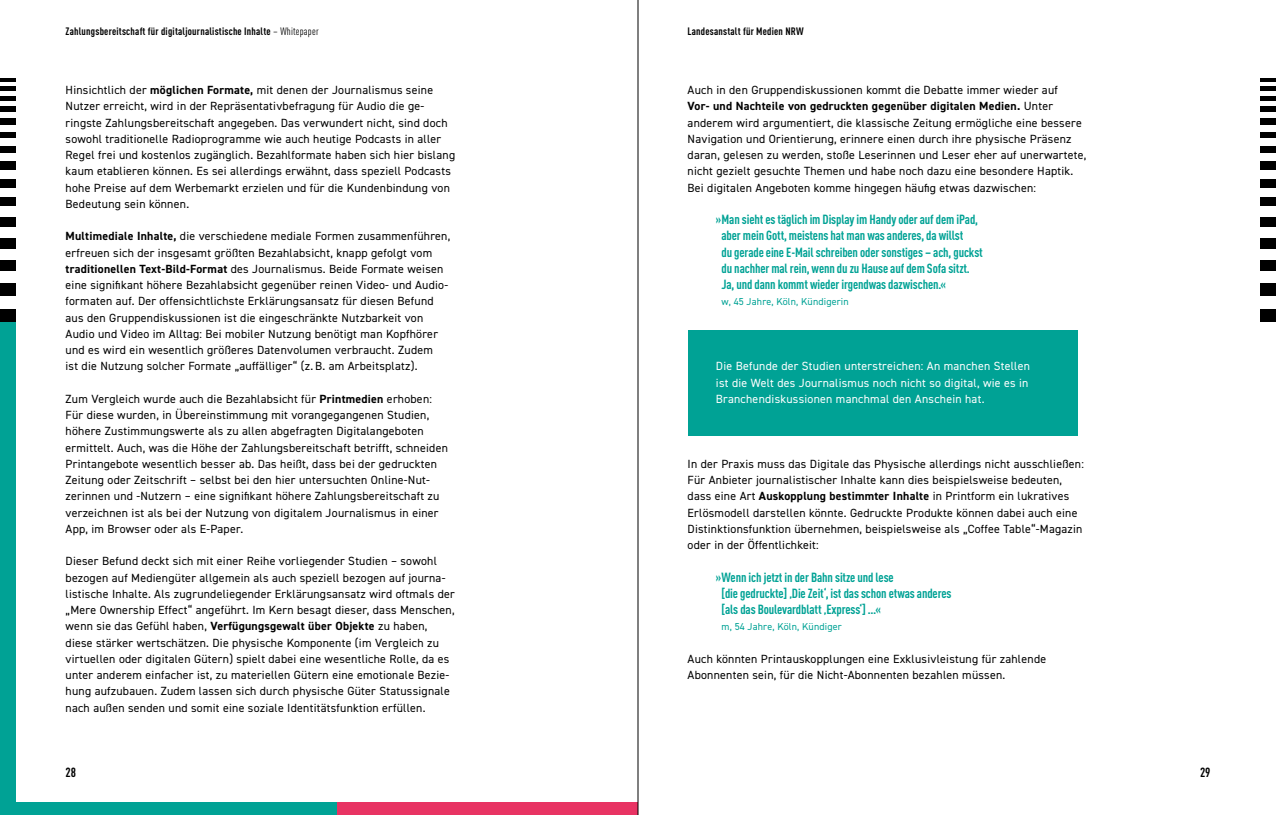
<style>
.page{position:relative;width:1276px;height:815px;background:#fff}
.page>*{position:absolute;margin:0;border:0;box-sizing:border-box;transform-origin:0 0}
.t1{font:700 condensed 13.12px/16.2px "DINOT";letter-spacing:-.01em;color:#00a295}
.t2{font:700 condensed 13.12px "DINOT";color:#000}
.t3{font:11.88px/16.2px "DIN2014";letter-spacing:.02em;color:#000}
.t4{font:11.88px/16.2px "DIN2014";letter-spacing:.02em;color:#fff}
.t5{font:700 condensed 10.62px "DINOT";letter-spacing:.02em;color:#000}
.t6{font:10px "DIN2014";letter-spacing:.015em;color:#00a295}
.s1{font-weight:400}
.s2{font-weight:700}
</style>
<div class="page">
<div style="left:303px;top:803px;width:335px;height:12px;background:#e83363"></div>
<div style="left:0;top:316px;width:16px;height:499px;background:#00a295"></div>
<div style="left:0;top:803px;width:337px;height:12px;background:#00a295"></div>
<div style="left:0;top:309px;width:16px;height:13px;background:#000"></div>
<hr style="left:0;top:78px;width:16px;height:4px;background:#000">
<hr style="left:0;top:87px;width:16px;height:4px;background:#000">
<div style="left:0;top:96px;width:16px;height:5px;background:#000"></div>
<div style="left:0;top:107px;width:16px;height:5px;background:#000"></div>
<div style="left:0;top:118px;width:16px;height:7px;background:#000"></div>
<div style="left:0;top:132px;width:16px;height:7px;background:#000"></div>
<div style="left:0;top:146px;width:16px;height:8px;background:#000"></div>
<div style="left:0;top:162px;width:16px;height:8px;background:#000"></div>
<div style="left:0;top:179px;width:16px;height:9px;background:#000"></div>
<div style="left:0;top:197px;width:16px;height:10px;background:#000"></div>
<div style="left:0;top:217px;width:16px;height:10px;background:#000"></div>
<div style="left:0;top:238px;width:16px;height:11px;background:#000"></div>
<div style="left:0;top:260px;width:16px;height:12px;background:#000"></div>
<div style="left:0;top:284px;width:16px;height:12px;background:#000"></div>
<div style="left:1260px;top:309px;width:16px;height:13px;background:#000"></div>
<hr style="left:1260px;top:78px;width:16px;height:4px;background:#000">
<hr style="left:1260px;top:87px;width:16px;height:4px;background:#000">
<div style="left:1260px;top:96px;width:16px;height:5px;background:#000"></div>
<div style="left:1260px;top:107px;width:16px;height:5px;background:#000"></div>
<div style="left:1260px;top:118px;width:16px;height:7px;background:#000"></div>
<div style="left:1260px;top:132px;width:16px;height:7px;background:#000"></div>
<div style="left:1260px;top:146px;width:16px;height:8px;background:#000"></div>
<div style="left:1260px;top:162px;width:16px;height:8px;background:#000"></div>
<div style="left:1260px;top:179px;width:16px;height:9px;background:#000"></div>
<div style="left:1260px;top:197px;width:16px;height:10px;background:#000"></div>
<div style="left:1260px;top:217px;width:16px;height:10px;background:#000"></div>
<div style="left:1260px;top:238px;width:16px;height:11px;background:#000"></div>
<div style="left:1260px;top:260px;width:16px;height:12px;background:#000"></div>
<div style="left:1260px;top:284px;width:16px;height:12px;background:#000"></div>
<div style="left:687px;top:330px;width:390px;height:105px;background:#00a295"></div>
<hr style="left:638px;top:0;width:1px;height:815px;background:#000">
<p class="t5" style="left:66px;top:24px;width:254px">Zahlungsbereitschaft für digitaljournalistische Inhalte <span class="s1">– Whitepaper</span></p>
<p class="t5" style="left:687px;top:24px;width:118px">Landesanstalt für Medien NRW</p>
<p class="t3" style="left:66px;top:82px;width:391px">Hinsichtlich der <span class="s2">möglichen Formate,</span> mit denen der Journalismus seine Nutzer erreicht, wird in der Repräsentativbefragung für Audio die ge&shy;ringste Zahlungsbereitschaft angegeben. Das verwundert nicht, sind doch sowohl traditionelle Radioprogramme wie auch heutige Podcasts in aller Regel frei und kostenlos zugänglich. Bezahlformate haben sich hier bislang kaum etablieren können. Es sei allerdings erwähnt, dass speziell Podcasts hohe Preise auf dem Werbemarkt erzielen und für die Kundenbindung von Bedeutung sein können.</p>
<p class="t3" style="left:66px;top:228px;width:386px"><span class="s2">Multimediale Inhalte,</span> die verschiedene mediale Formen zusammenführen, erfreuen sich der insgesamt größten Bezahlabsicht, knapp gefolgt vom <span class="s2">traditionellen Text-Bild-Format</span> des Journalismus. Beide Formate weisen eine signifikant höhere Bezahlabsicht gegenüber reinen Video- und Audio&shy;formaten auf. Der offensichtlichste Erklärungsansatz für diesen Befund aus den Gruppendiskussionen ist die eingeschränkte Nutzbarkeit von Audio und Video im Alltag: Bei mobiler Nutzung benötigt man Kopfhörer und es wird ein wesentlich größeres Datenvolumen verbraucht. Zudem<br>ist die Nutzung solcher Formate „auffälliger“ (z. B. am Arbeitsplatz).</p>
<p class="t3" style="left:66px;top:390px;width:384px">Zum Vergleich wurde auch die Bezahlabsicht für <span class="s2">Printmedien</span> erhoben:<br>Für diese wurden, in Übereinstimmung mit vorangegangenen Studien, höhere Zustimmungswerte als zu allen abgefragten Digitalangeboten ermittelt. Auch, was die Höhe der Zahlungsbereitschaft betrifft, schneiden Printangebote wesentlich besser ab. Das heißt, dass bei der gedruckten Zeitung oder Zeitschrift – selbst bei den hier untersuchten Online-Nut&shy;zerinnen und -Nutzern – eine signifikant höhere Zahlungsbereitschaft zu verzeichnen ist als bei der Nutzung von digitalem Journalismus in einer App, im Browser oder als E-Paper.</p>
<p class="t3" style="left:66px;top:553px;width:391px">Dieser Befund deckt sich mit einer Reihe vorliegender Studien – sowohl bezogen auf Mediengüter allgemein als auch speziell bezogen auf journa&shy;listische Inhalte. Als zugrundeliegender Erklärungsansatz wird oftmals der „Mere Ownership Effect“ angeführt. Im Kern besagt dieser, dass Menschen, wenn sie das Gefühl haben, <span class="s2">Verfügungsgewalt über Objekte</span> zu haben, diese stärker wertschätzen. Die physische Komponente (im Vergleich zu virtuellen oder digitalen Gütern) spielt dabei eine wesentliche Rolle, da es unter anderem einfacher ist, zu materiellen Gütern eine emotionale Bezie&shy;hung aufzubauen. Zudem lassen sich durch physische Güter Statussignale nach außen senden und somit eine soziale Identitätsfunktion erfüllen.</p>
<p class="t3" style="left:687px;top:82px;width:400px">Auch in den Gruppendiskussionen kommt die Debatte immer wieder auf<br><span class="s2">Vor- und Nachteile von gedruckten gegenüber digitalen Medien.</span> Unter anderem wird argumentiert, die klassische Zeitung ermögliche eine bessere Navigation und Orientierung, erinnere einen durch ihre physische Präsenz daran, gelesen zu werden, stoße Leserinnen und Leser eher auf unerwartete, nicht gezielt gesuchte Themen und habe noch dazu eine besondere Haptik.<br>Bei digitalen Angeboten komme hingegen häufig etwas dazwischen:</p>
<p class="t1" style="left:721px;top:210px;width:263px;text-indent:-6px">»Man sieht es täglich im Display im Handy oder auf dem iPad, aber mein Gott, meistens hat man was anderes, da willst<br>du gerade eine E-Mail schreiben oder sonstiges – ach, guckst du nachher mal rein, wenn du zu Hause auf dem Sofa sitzt.<br>Ja, und dann kommt wieder irgendwas dazwischen.«</p>
<p class="t6" style="left:721px;top:296px;width:129px">w, 45 Jahre, Köln, Kündigerin</p>
<p class="t4" style="left:716px;top:358px;width:315px">Die Befunde der Studien unterstreichen: An manchen Stellen ist die Welt des Journalismus noch nicht so digital, wie es in<br>Branchendiskussionen manchmal den Anschein hat.</p>
<p class="t3" style="left:687px;top:456px;width:398px">In der Praxis muss das Digitale das Physische allerdings nicht ausschließen:<br>Für Anbieter journalistischer Inhalte kann dies beispielsweise bedeuten, dass eine Art <span class="s2">Auskopplung bestimmter Inhalte</span> in Printform ein lukratives Erlösmodell darstellen könnte. Gedruckte Produkte können dabei auch eine Distinktionsfunktion übernehmen, beispielsweise als „Coffee Table“-Magazin oder in der Öffentlichkeit:</p>
<p class="t1" style="left:721px;top:568px;width:231px;text-indent:-6px">»Wenn ich jetzt in der Bahn sitze und lese<br>[die gedruckte] ‚Die Zeit‘, ist das schon etwas anderes [als das Boulevardblatt ‚Express‘] …«</p>
<p class="t6" style="left:721px;top:621px;width:122px">m, 54 Jahre, Köln, Kündiger</p>
<p class="t3" style="left:687px;top:651px;width:360px">Auch könnten Printauskopplungen eine Exklusivleistung für zahlende<br>Abonnenten sein, für die Nicht-Abonnenten bezahlen müssen.</p>
<p class="t2" style="left:66px;top:762px;width:12px">28</p>
<p class="t2" style="left:1200px;top:762px;width:12px">29</p>
</div>
